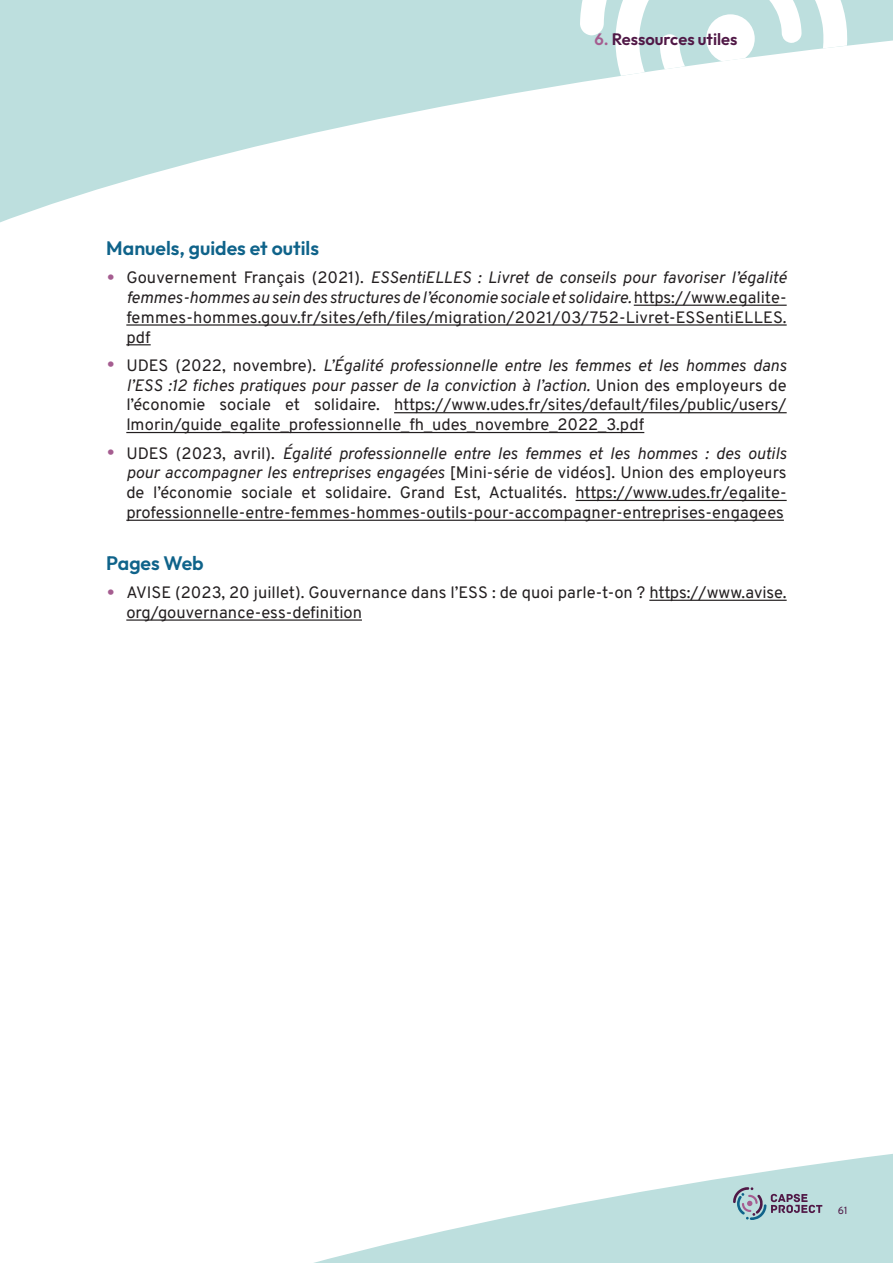
<style>
.page{position:relative;width:893px;height:1263px;background:#fff}
.page>*{position:absolute;margin:0;border:0;box-sizing:border-box;transform-origin:0 0}
.sous_sous-titre{font:100 19.5px "Outfit";color:#0f638a}
.texte{font:16.5px/19.8px "Overpass";color:#231f20;text-align:justify}
.t1{font:100 16.5px "Outfit";color:#501846}
.t2{font:10.5px "Overpass";color:#501846}
.s1{color:#a55d90}
.s2{font-size:22.5px;color:#a55d90}
.s3{font-style:italic}
</style>
<div class="page">
<svg style="left:0;top:0;width:893px;height:223px"></svg>
<svg style="left:580px;top:0;width:302px;height:82px"></svg>
<div style="left:706px;top:14px;width:49px;height:49px;background:#fff;border-radius:50%"></div>
<svg style="left:314px;top:1154px;width:579px;height:109px;fill:#bddfde"></svg>
<svg style="left:733px;top:1187px;width:89px;height:33px;background:#a2b4be"></svg>
<hr style="left:634px;top:305px;width:153px;height:1px;background:#231f20">
<hr style="left:126px;top:324px;width:661px;height:2px;background:#231f20">
<svg style="left:126px;top:344px;width:25px;height:1px"></svg>
<hr style="left:394px;top:412px;width:393px;height:1px;background:#231f20">
<hr style="left:126px;top:432px;width:518px;height:1px;background:#231f20">
<hr style="left:576px;top:500px;width:211px;height:1px;background:#231f20">
<hr style="left:126px;top:520px;width:658px;height:1px;background:#231f20">
<hr style="left:649px;top:600px;width:138px;height:1px;background:#231f20">
<hr style="left:126px;top:619px;width:236px;height:2px;background:#231f20">
<p class="t1" style="left:594px;top:30px;width:145px"><span class="s1">6.</span> Ressources utiles</p>
<p class="sous_sous-titre" style="left:106px;top:237px;width:214px">Manuels, guides et outils</p>
<p class="texte" style="left:126px;top:267px;width:662px;text-indent:-20px"><span class="s2">•</span> Gouvernement Français (2021). <span class="s3">ESSentiELLES : Livret de conseils pour favoriser l’égalité femmes-hommes au sein des structures de l’économie sociale et solidaire.</span>https://www.egalite&shy;femmes-hommes.gouv.fr/sites/efh/files/migration/2021/03/752-Livret-ESSentiELLES. pdf</p>
<p class="texte" style="left:126px;top:355px;width:662px;text-indent:-20px"><span class="s2">•</span> UDES (2022, novembre). <span class="s3">L’Égalité professionnelle entre les femmes et les hommes dans l’ESS :12 fiches pratiques pour passer de la conviction à l’action.</span> Union des employeurs de l’économie sociale et solidaire. https://www.udes.fr/sites/default/files/public/users/ lmorin/guide_egalite_professionnelle_fh_udes_novembre_2022_3.pdf</p>
<p class="texte" style="left:126px;top:442px;width:662px;text-indent:-20px"><span class="s2">•</span> UDES (2023, avril). <span class="s3">Égalité professionnelle entre les femmes et les hommes : des outils pour accompagner les entreprises engagées</span> [Mini-série de vidéos]. Union des employeurs de l’économie sociale et solidaire. Grand Est, Actualités. https://www.udes.fr/egalite&shy;professionnelle-entre-femmes-hommes-outils-pour-accompagner-entreprises-engagees</p>
<p class="sous_sous-titre" style="left:106px;top:551px;width:99px">Pages Web</p>
<p class="texte" style="left:126px;top:582px;width:662px;text-indent:-20px"><span class="s2">•</span> AVISE (2023, 20 juillet). Gouvernance dans l’ESS : de quoi parle-t-on ? https://www.avise. org/gouvernance-ess-definition</p>
<p class="t2" style="left:838px;top:1202px;width:12px">61</p>
</div>
